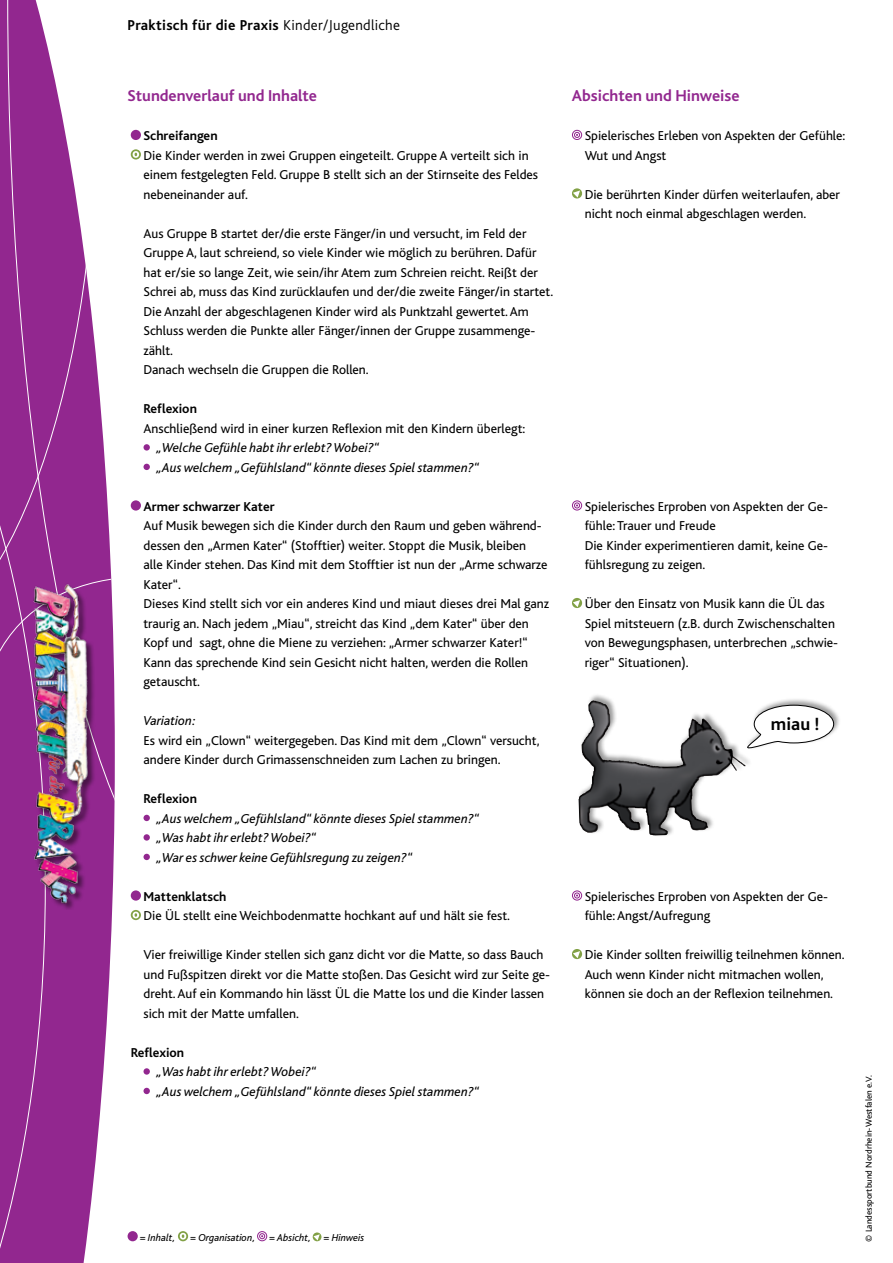
<style>
.page{position:relative;width:893px;height:1263px;background:#fff}
.page>*{position:absolute;margin:0;border:0;box-sizing:border-box;transform-origin:0 0}
.t1{font:700 18.6px "Bliss";color:#000}
.t2{font:700 16.5px "Bliss";color:#92278f}
.t3{font:700 15px "Bliss";letter-spacing:.02em;color:#000}
.t4{font:13.5px/19.5px "Bliss";color:#000}
.t5{font:italic 13.5px/19.5px "Bliss";color:#000}
.t6{font:700 13.5px "Bliss";color:#000}
.t7{font:italic 10.5px "Bliss";color:#000}
.t8{font:9px "Bliss";color:#000}
.s1{font-weight:300}
</style>
<div class="page">
<div style="left:131px;top:130px;width:10px;height:10px;background:#92278f;border-radius:50%"></div>
<svg style="left:131px;top:149px;width:10px;height:11px"></svg>
<svg style="left:133px;top:151px;width:6px;height:7px"></svg>
<div style="left:144px;top:444px;width:6px;height:7px;background:#92278f;border-radius:50%"></div>
<svg style="left:144px;top:464px;width:6px;height:6px"></svg>
<div style="left:131px;top:500px;width:10px;height:11px;background:#92278f;border-radius:50%"></div>
<svg style="left:144px;top:815px;width:6px;height:6px"></svg>
<div style="left:144px;top:834px;width:6px;height:7px;background:#92278f;border-radius:50%"></div>
<svg style="left:144px;top:854px;width:6px;height:6px"></svg>
<div style="left:131px;top:890px;width:10px;height:11px;background:#92278f;border-radius:50%"></div>
<svg style="left:131px;top:910px;width:10px;height:10px"></svg>
<svg style="left:133px;top:912px;width:6px;height:6px"></svg>
<div style="left:144px;top:1068px;width:6px;height:7px;background:#92278f;border-radius:50%"></div>
<svg style="left:144px;top:1088px;width:6px;height:6px"></svg>
<div style="left:128px;top:1231px;width:10px;height:10px;background:#92278f;border-radius:50%"></div>
<svg style="left:178px;top:1231px;width:10px;height:10px"></svg>
<svg style="left:180px;top:1233px;width:6px;height:6px"></svg>
<svg style="left:257px;top:1231px;width:10px;height:10px"></svg>
<svg style="left:312px;top:1232px;width:10px;height:10px"></svg>
<svg style="left:572px;top:130px;width:10px;height:10px"></svg>
<svg style="left:572px;top:188px;width:11px;height:11px"></svg>
<svg style="left:572px;top:500px;width:10px;height:11px"></svg>
<svg style="left:572px;top:598px;width:11px;height:10px"></svg>
<svg style="left:572px;top:890px;width:10px;height:11px"></svg>
<svg style="left:572px;top:949px;width:11px;height:11px"></svg>
<svg style="left:0;top:0;width:90px;height:301px"></svg>
<svg style="left:0;top:301px;width:115px;height:962px;background:#9e409c"></svg>
<div style="left:35px;top:585px;width:61px;height:324px;background:#000;opacity:.5"></div>
<img style="left:26px;top:574px;width:62px;height:335px">
<div style="left:746px;top:697px;width:96px;height:52px;background:#000;opacity:.4"></div>
<svg style="left:753px;top:704px;width:81px;height:45px"></svg>
<div style="left:577px;top:693px;width:176px;height:144px;background:#000;opacity:.4"></div>
<img style="left:580px;top:700px;width:14px;height:96px">
<p class="t3" style="left:128px;top:18px;width:274px">Praktisch für die Praxis <span class="s1">Kinder/Jugendliche</span></p>
<p class="t2" style="left:128px;top:87px;width:191px">Stundenverlauf und Inhalte</p>
<p class="t2" style="left:572px;top:87px;width:169px">Absichten und Hinweise</p>
<p class="t6" style="left:143px;top:129px;width:76px">Schreifangen</p>
<p class="t4" style="left:143px;top:146px;width:396px">Die Kinder werden in zwei Gruppen eingeteilt. Gruppe A verteilt sich in einem festgelegten Feld. Gruppe B stellt sich an der Stirnseite des Feldes nebeneinander auf.</p>
<p class="t4" style="left:143px;top:224px;width:411px">Aus Gruppe B startet der/die erste Fänger/in und versucht, im Feld der Gruppe A, laut schreiend, so viele Kinder wie möglich zu berühren. Dafür hat er/sie so lange Zeit, wie sein/ihr Atem zum Schreien reicht. Reißt der Schrei ab, muss das Kind zurücklaufen und der/die zweite Fänger/in startet.<br>Die Anzahl der abgeschlagenen Kinder wird als Punktzahl gewertet. Am Schluss werden die Punkte aller Fänger/innen der Gruppe zusammenge&shy;zählt.<br>Danach wechseln die Gruppen die Rollen.</p>
<p class="t6" style="left:143px;top:402px;width:55px">Reflexion</p>
<p class="t4" style="left:143px;top:419px;width:383px">Anschließend wird in einer kurzen Reflexion mit den Kindern überlegt:</p>
<p class="t5" style="left:156px;top:438px;width:325px">„Welche Gefühle habt ihr erlebt? Wobei?“<br>„Aus welchem „Gefühlsland“ könnte dieses Spiel stammen?“</p>
<p class="t6" style="left:143px;top:499px;width:133px">Armer schwarzer Kater</p>
<p class="t4" style="left:143px;top:516px;width:407px">Auf Musik bewegen sich die Kinder durch den Raum und geben während&shy;dessen den „Armen Kater“ (Stofftier) weiter. Stoppt die Musik, bleiben<br>alle Kinder stehen. Das Kind mit dem Stofftier ist nun der „Arme schwarze Kater“.<br>Dieses Kind stellt sich vor ein anderes Kind und miaut dieses drei Mal ganz traurig an. Nach jedem „Miau“, streicht das Kind „dem Kater“ über den Kopf und sagt, ohne die Miene zu verziehen: „Armer schwarzer Kater!“ Kann das sprechende Kind sein Gesicht nicht halten, werden die Rollen getauscht.</p>
<p class="t5" style="left:143px;top:711px;width:54px">Variation:</p>
<p class="t4" style="left:143px;top:731px;width:397px">Es wird ein „Clown“ weitergegeben. Das Kind mit dem „Clown“ versucht, andere Kinder durch Grimassenschneiden zum Lachen zu bringen.</p>
<p class="t6" style="left:143px;top:792px;width:55px">Reflexion</p>
<p class="t5" style="left:156px;top:809px;width:325px">„Aus welchem „Gefühlsland“ könnte dieses Spiel stammen?“ „Was habt ihr erlebt? Wobei?“<br>„War es schwer keine Gefühlsregung zu zeigen?“</p>
<p class="t6" style="left:143px;top:889px;width:84px">Mattenklatsch</p>
<p class="t4" style="left:143px;top:906px;width:368px">Die ÜL stellt eine Weichbodenmatte hochkant auf und hält sie fest.</p>
<p class="t4" style="left:143px;top:945px;width:408px">Vier freiwillige Kinder stellen sich ganz dicht vor die Matte, so dass Bauch und Fußspitzen direkt vor die Matte stoßen. Das Gesicht wird zur Seite ge&shy;dreht. Auf ein Kommando hin lässt ÜL die Matte los und die Kinder lassen sich mit der Matte umfallen.</p>
<p class="t6" style="left:131px;top:1045px;width:55px">Reflexion</p>
<p class="t5" style="left:156px;top:1062px;width:325px">„Was habt ihr erlebt? Wobei?“<br>„Aus welchem „Gefühlsland“ könnte dieses Spiel stammen?“</p>
<p class="t4" style="left:585px;top:126px;width:262px">Spielerisches Erleben von Aspekten der Gefühle:<br>Wut und Angst</p>
<p class="t4" style="left:585px;top:185px;width:257px">Die berührten Kinder dürfen weiterlaufen, aber nicht noch einmal abgeschlagen werden.</p>
<p class="t4" style="left:585px;top:497px;width:245px">Spielerisches Erproben von Aspekten der Ge&shy;fühle: Trauer und Freude<br>Die Kinder experimentieren damit, keine Ge&shy;fühlsregung zu zeigen.</p>
<p class="t4" style="left:585px;top:594px;width:255px">Über den Einsatz von Musik kann die ÜL das Spiel mitsteuern (z.B. durch Zwischenschalten von Bewegungsphasen, unterbrechen „schwie&shy;riger“ Situationen).</p>
<h1 class="t1" style="left:771px;top:714px;width:50px">miau !</h1>
<p class="t4" style="left:585px;top:887px;width:245px">Spielerisches Erproben von Aspekten der Ge&shy;fühle: Angst/Aufregung</p>
<p class="t4" style="left:585px;top:945px;width:261px">Die Kinder sollten freiwillig teilnehmen können.<br>Auch wenn Kinder nicht mitmachen wollen, können sie doch an der Reflexion teilnehmen.</p>
<p class="t7" style="left:140px;top:1232px;width:37px">= Inhalt,</p>
<p class="t7" style="left:190px;top:1232px;width:67px">= Organisation,</p>
<p class="t7" style="left:269px;top:1232px;width:96px">= Absicht, = Hinweis</p>
<p class="t8" style="left:864px;top:1242px;width:168px;rotate:-90deg">© Landessportbund Nordrhein-Westfalen e.V.</p>
</div>
